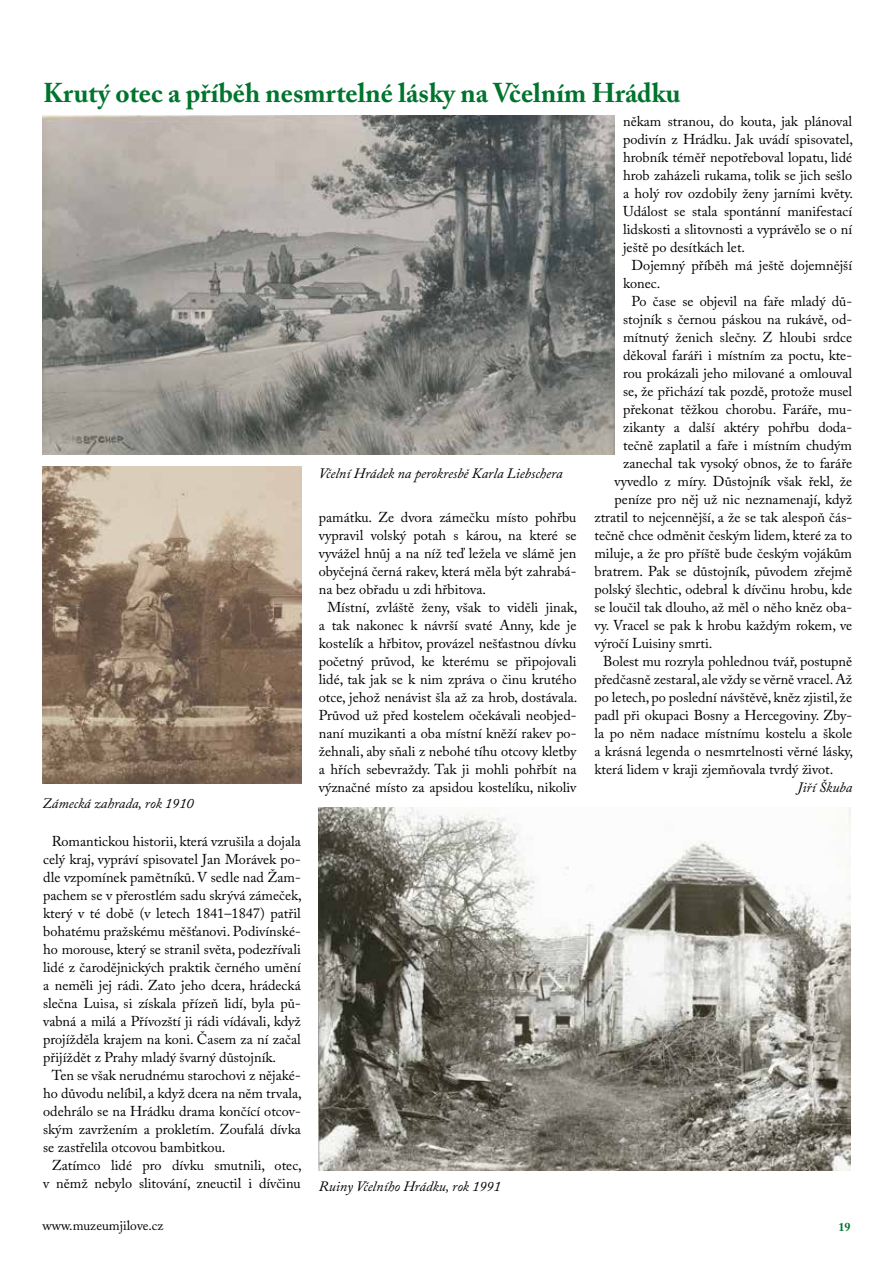
<style>
.page{position:relative;width:893px;height:1263px;background:#fff}
.page>*{position:absolute;margin:0;border:0;box-sizing:border-box;transform-origin:0 0}
.t1{font:700 27px "Adobe Caslon Pro";color:#00742d}
.t2{font:14.25px "Adobe Caslon Pro";color:#000}
.t3{font:italic 14.25px "Adobe Caslon Pro";color:#000}
.t4{font:13.5px "Adobe Caslon Pro";color:#000}
.t5{font:700 12px "Adobe Caslon Pro";color:#00742d}
</style>
<div class="page">
<img style="left:42px;top:116px;width:573px;height:339px">
<img style="left:42px;top:466px;width:260px;height:318px">
<img style="left:319px;top:808px;width:532px;height:363px">
<h1 class="t1" style="left:43px;top:77px;width:639px">Krutý otec a příběh nesmrtelné lásky na Včelním Hrádku</h1>
<p class="t3" style="left:42px;top:795px;width:153px">Zámecká zahrada, rok 1910</p>
<p class="t2" style="left:52px;top:833px;width:251px">Romantickou historii, která vzrušila a dojala</p>
<p class="t2" style="left:43px;top:851px;width:259px">celý kraj, vypráví spisovatel Jan Morávek po-</p>
<p class="t2" style="left:43px;top:869px;width:259px">dle vzpomínek pamětníků. V sedle nad Žam-</p>
<p class="t2" style="left:43px;top:887px;width:260px">pachem se v přerostlém sadu skrývá zámeček,</p>
<p class="t2" style="left:43px;top:905px;width:259px">který v té době (v letech 1841–1847) patřil</p>
<p class="t2" style="left:43px;top:923px;width:259px">bohatému pražskému měšťanovi. Podivínské-</p>
<p class="t2" style="left:43px;top:941px;width:259px">ho morouse, který se stranil světa, podezřívali</p>
<p class="t2" style="left:43px;top:959px;width:259px">lidé z čarodějnických praktik černého umění</p>
<p class="t2" style="left:43px;top:977px;width:259px">a neměli jej rádi. Zato jeho dcera, hrádecká</p>
<p class="t2" style="left:43px;top:995px;width:259px">slečna Luisa, si získala přízeň lidí, byla pů-</p>
<p class="t2" style="left:43px;top:1013px;width:259px">vabná a milá a Přívozští ji rádi vídávali, když</p>
<p class="t2" style="left:43px;top:1031px;width:259px">projížděla krajem na koni. Časem za ní začal</p>
<p class="t2" style="left:43px;top:1049px;width:234px">přijíždět z Prahy mladý švarný důstojník.</p>
<p class="t2" style="left:52px;top:1067px;width:251px">Ten se však nerudnému starochovi z nějaké-</p>
<p class="t2" style="left:43px;top:1085px;width:260px">ho důvodu nelíbil, a když dcera na něm trvala,</p>
<p class="t2" style="left:43px;top:1103px;width:259px">odehrálo se na Hrádku drama končící otcov-</p>
<p class="t2" style="left:43px;top:1121px;width:259px">ským zavržením a prokletím. Zoufalá dívka</p>
<p class="t2" style="left:43px;top:1139px;width:184px">se zastřelila otcovou bambitkou.</p>
<p class="t2" style="left:52px;top:1157px;width:252px">Zatímco lidé pro dívku smutnili, otec,</p>
<p class="t2" style="left:43px;top:1175px;width:259px">v němž nebylo slitování, zneuctil i dívčinu</p>
<p class="t3" style="left:319px;top:465px;width:245px">Včelní Hrádek na perokresbě Karla Liebschera</p>
<p class="t2" style="left:319px;top:509px;width:259px">památku. Ze dvora zámečku místo pohřbu</p>
<p class="t2" style="left:319px;top:527px;width:259px">vypravil volský potah s károu, na které se</p>
<p class="t2" style="left:319px;top:545px;width:259px">vyvážel hnůj a na níž teď ležela ve slámě jen</p>
<p class="t2" style="left:319px;top:563px;width:259px">obyčejná černá rakev, která měla být zahrabá-</p>
<p class="t2" style="left:319px;top:581px;width:169px">na bez obřadu u zdi hřbitova.</p>
<p class="t2" style="left:327px;top:599px;width:252px">Místní, zvláště ženy, však to viděli jinak,</p>
<p class="t2" style="left:319px;top:617px;width:259px">a tak nakonec k návrší svaté Anny, kde je</p>
<p class="t2" style="left:319px;top:635px;width:259px">kostelík a hřbitov, provázel nešťastnou dívku</p>
<p class="t2" style="left:319px;top:653px;width:259px">početný průvod, ke kterému se připojovali</p>
<p class="t2" style="left:319px;top:671px;width:259px">lidé, tak jak se k nim zpráva o činu krutého</p>
<p class="t2" style="left:319px;top:689px;width:260px">otce, jehož nenávist šla až za hrob, dostávala.</p>
<p class="t2" style="left:319px;top:707px;width:259px">Průvod už před kostelem očekávali neobjed-</p>
<p class="t2" style="left:319px;top:725px;width:259px">naní muzikanti a oba místní kněží rakev po-</p>
<p class="t2" style="left:319px;top:743px;width:259px">žehnali, aby sňali z nebohé tíhu otcovy kletby</p>
<p class="t2" style="left:319px;top:761px;width:259px">a hřích sebevraždy. Tak ji mohli pohřbít na</p>
<p class="t2" style="left:319px;top:779px;width:259px">význačné místo za apsidou kostelíku, nikoliv</p>
<p class="t2" style="left:623px;top:113px;width:231px">někam stranou, do kouta, jak plánoval</p>
<p class="t2" style="left:623px;top:131px;width:231px">podivín z Hrádku. Jak uvádí spisovatel,</p>
<p class="t2" style="left:623px;top:149px;width:231px">hrobník téměř nepotřeboval lopatu, lidé</p>
<p class="t2" style="left:623px;top:167px;width:230px">hrob zaházeli rukama, tolik se jich sešlo</p>
<p class="t2" style="left:623px;top:185px;width:232px">a holý rov ozdobily ženy jarními květy.</p>
<p class="t2" style="left:623px;top:203px;width:230px">Událost se stala spontánní manifestací</p>
<p class="t2" style="left:623px;top:221px;width:230px">lidskosti a slitovnosti a vyprávělo se o ní</p>
<p class="t2" style="left:623px;top:239px;width:124px">ještě po desítkách let.</p>
<p class="t2" style="left:632px;top:257px;width:222px">Dojemný příběh má ještě dojemnější</p>
<p class="t2" style="left:623px;top:275px;width:39px">konec.</p>
<p class="t2" style="left:632px;top:293px;width:222px">Po čase se objevil na faře mladý dů-</p>
<p class="t2" style="left:623px;top:311px;width:231px">stojník s černou páskou na rukávě, od-</p>
<p class="t2" style="left:623px;top:329px;width:230px">mítnutý ženich slečny. Z hloubi srdce</p>
<p class="t2" style="left:623px;top:347px;width:230px">děkoval faráři i místním za poctu, kte-</p>
<p class="t2" style="left:623px;top:365px;width:231px">rou prokázali jeho milované a omlouval</p>
<p class="t2" style="left:623px;top:383px;width:231px">se, že přichází tak pozdě, protože musel</p>
<p class="t2" style="left:623px;top:401px;width:230px">překonat těžkou chorobu. Faráře, mu-</p>
<p class="t2" style="left:623px;top:419px;width:230px">zikanty a další aktéry pohřbu doda-</p>
<p class="t2" style="left:623px;top:437px;width:230px">tečně zaplatil a faře i místním chudým</p>
<p class="t2" style="left:623px;top:455px;width:230px">zanechal tak vysoký obnos, že to faráře</p>
<p class="t2" style="left:615px;top:473px;width:239px">vyvedlo z míry. Důstojník však řekl, že</p>
<p class="t2" style="left:615px;top:491px;width:239px">peníze pro něj už nic neznamenají, když</p>
<p class="t2" style="left:594px;top:509px;width:259px">ztratil to nejcennější, a že se tak alespoň čás-</p>
<p class="t2" style="left:594px;top:527px;width:259px">tečně chce odměnit českým lidem, které za to</p>
<p class="t2" style="left:594px;top:545px;width:259px">miluje, a že pro příště bude českým vojákům</p>
<p class="t2" style="left:594px;top:563px;width:259px">bratrem. Pak se důstojník, původem zřejmě</p>
<p class="t2" style="left:594px;top:581px;width:259px">polský šlechtic, odebral k dívčinu hrobu, kde</p>
<p class="t2" style="left:594px;top:599px;width:259px">se loučil tak dlouho, až měl o něho kněz oba-</p>
<p class="t2" style="left:594px;top:617px;width:259px">vy. Vracel se pak k hrobu každým rokem, ve</p>
<p class="t2" style="left:594px;top:635px;width:120px">výročí Luisiny smrti.</p>
<p class="t2" style="left:603px;top:653px;width:251px">Bolest mu rozryla pohlednou tvář, postupně</p>
<p class="t2" style="left:594px;top:671px;width:259px">předčasně zestaral, ale vždy se věrně vracel. Až</p>
<p class="t2" style="left:594px;top:689px;width:259px">po letech, po poslední návštěvě, kněz zjistil, že</p>
<p class="t2" style="left:594px;top:707px;width:259px">padl při okupaci Bosny a Hercegoviny. Zby-</p>
<p class="t2" style="left:594px;top:725px;width:259px">la po něm nadace místnímu kostelu a škole</p>
<p class="t2" style="left:594px;top:743px;width:260px">a krásná legenda o nesmrtelnosti věrné lásky,</p>
<p class="t2" style="left:594px;top:761px;width:240px">která lidem v kraji zjemňovala tvrdý život.</p>
<p class="t3" style="left:797px;top:779px;width:56px">Jiří Škuba</p>
<p class="t3" style="left:319px;top:1177px;width:184px">Ruiny Včelního Hrádku, rok 1991</p>
<p class="t4" style="left:43px;top:1218px;width:122px">www.muzeumjilove.cz</p>
<p class="t5" style="left:838px;top:1220px;width:13px">19</p>
</div>
